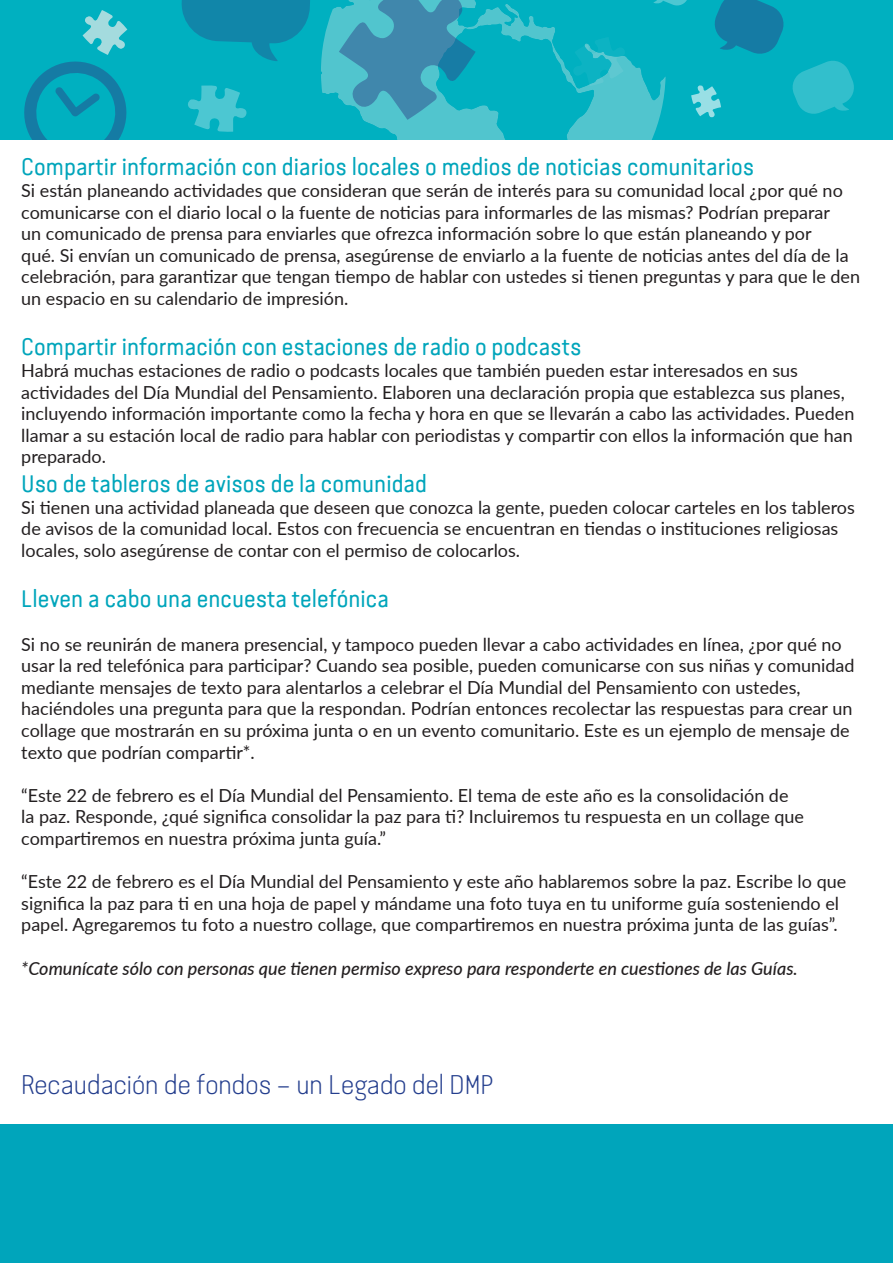
<style>
.page{position:relative;width:893px;height:1263px;background:#fff}
.page>*{position:absolute;margin:0;border:0;box-sizing:border-box;transform-origin:0 0}
.headings{font:300 27px "Van Condensed Light Pro";color:#253f8e}
.Sub-heading{font:24px "Van Condensed Pro";color:#00a5bb}
.Body{font:18px/21.6px "Lato";color:#231f20}
.Body-2{font:italic 500 18px "Lato";color:#231f20}
</style>
<div class="page">
<div style="left:0;top:0;width:893px;height:139px;background:#00b0c0"></div>
<svg style="left:83px;top:10px;width:44px;height:45px"></svg>
<svg style="left:793px;top:61px;width:61px;height:53px"></svg>
<svg style="left:24px;top:62px;width:102px;height:77px"></svg>
<svg style="left:182px;top:0;width:128px;height:61px"></svg>
<svg style="left:188px;top:85px;width:58px;height:47px"></svg>
<svg style="left:321px;top:0;width:462px;height:139px"></svg>
<div style="left:0;top:1124px;width:893px;height:139px;background:#00a5bb"></div>
<p class="Sub-heading" style="left:21px;top:150px;width:734px">Compartir información con diarios locales o medios de noticias comunitarios</p>
<p class="Body" style="left:21px;top:179px;width:840px">Si están planeando actividades que consideran que serán de interés para su comunidad local ¿por qué no comunicarse con el diario local o la fuente de noticias para informarles de las mismas? Podrían preparar<br>un comunicado de prensa para enviarles que ofrezca información sobre lo que están planeando y por<br>qué. Si envían un comunicado de prensa, asegúrense de enviarlo a la fuente de noticias antes del día de la celebración, para garantizar que tengan tiempo de hablar con ustedes si tienen preguntas y para que le den un espacio en su calendario de impresión.</p>
<p class="Sub-heading" style="left:21px;top:330px;width:562px">Compartir información con estaciones de radio o podcasts</p>
<p class="Body" style="left:21px;top:359px;width:835px">Habrá muchas estaciones de radio o podcasts locales que también pueden estar interesados en sus actividades del Día Mundial del Pensamiento. Elaboren una declaración propia que establezca sus planes, incluyendo información importante como la fecha y hora en que se llevarán a cabo las actividades. Pueden llamar a su estación local de radio para hablar con periodistas y compartir con ellos la información que han preparado.</p>
<p class="Sub-heading" style="left:21px;top:467px;width:407px">Uso de tableros de avisos de la comunidad</p>
<p class="Body" style="left:21px;top:496px;width:835px">Si tienen una actividad planeada que deseen que conozca la gente, pueden colocar carteles en los tableros de avisos de la comunidad local. Estos con frecuencia se encuentran en tiendas o instituciones religiosas locales, solo asegúrense de contar con el permiso de colocarlos.</p>
<p class="Sub-heading" style="left:21px;top:582px;width:369px">Lleven a cabo una encuesta telefónica</p>
<p class="Body" style="left:21px;top:632px;width:835px">Si no se reunirán de manera presencial, y tampoco pueden llevar a cabo actividades en línea, ¿por qué no usar la red telefónica para participar? Cuando sea posible, pueden comunicarse con sus niñas y comunidad mediante mensajes de texto para alentarlos a celebrar el Día Mundial del Pensamiento con ustedes, haciéndoles una pregunta para que la respondan. Podrían entonces recolectar las respuestas para crear un collage que mostrarán en su próxima junta o en un evento comunitario. Este es un ejemplo de mensaje de texto que podrían compartir*.</p>
<p class="Body" style="left:21px;top:784px;width:784px">“Este 22 de febrero es el Día Mundial del Pensamiento. El tema de este año es la consolidación de la paz. Responde, ¿qué significa consolidar la paz para ti? Incluiremos tu respuesta en un collage que compartiremos en nuestra próxima junta guía.”</p>
<p class="Body" style="left:21px;top:870px;width:826px">“Este 22 de febrero es el Día Mundial del Pensamiento y este año hablaremos sobre la paz. Escribe lo que significa la paz para ti en una hoja de papel y mándame una foto tuya en tu uniforme guía sosteniendo el papel. Agregaremos tu foto a nuestro collage, que compartiremos en nuestra próxima junta de las guías”.</p>
<p class="Body-2" style="left:21px;top:955px;width:778px">*Comunícate sólo con personas que tienen permiso expreso para responderte en cuestiones de las Guías.</p>
<p class="headings" style="left:21px;top:1066px;width:474px">Recaudación de fondos – un Legado del DMP</p>
</div>
